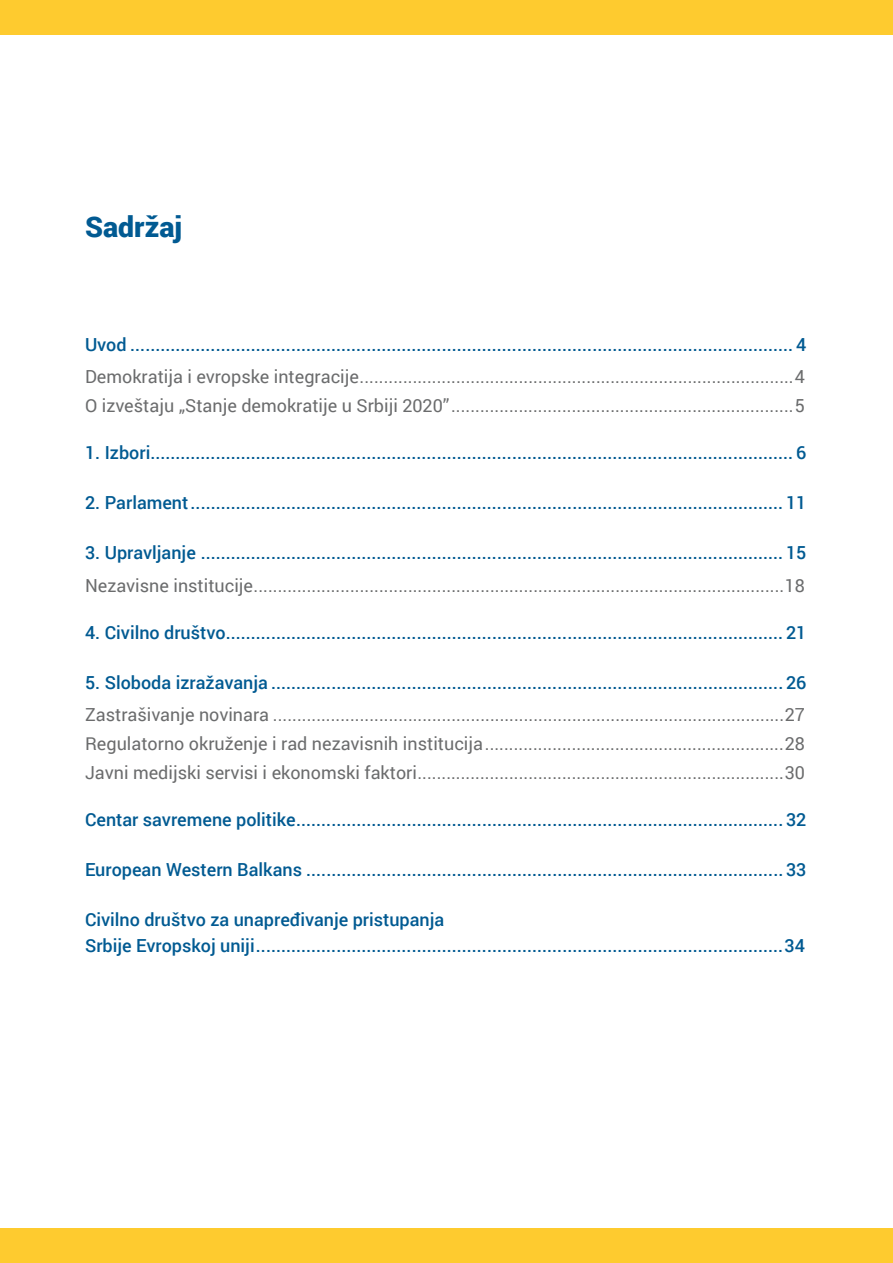
<style>
.page{position:relative;width:893px;height:1263px;background:#fff}
.page>*{position:absolute;margin:0;border:0;box-sizing:border-box;transform-origin:0 0}
.t1{font:900 28.5px "Roboto";color:#015a92}
.t2{font:500 18px/26.1px "Roboto";color:#015a92}
.t3{font:18px/29.1px "Roboto";color:#6b6c6d}
</style>
<div class="page">
<div style="left:0;top:1228px;width:893px;height:35px;background:#fecb2f"></div>
<div style="left:0;top:0;width:893px;height:35px;background:#fecb2f"></div>
<h1 class="t1" style="left:85px;top:207px;width:99px">Sadržaj</h1>
<p class="t2" style="left:85px;top:331px;width:723px">Uvod .................................................................................................................................... 4</p>
<p class="t3" style="left:85px;top:361px;width:721px">Demokratija i evropske integracije..........................................................................................4<br>O izveštaju „Stanje demokratije u Srbiji 2020”.......................................................................5</p>
<p class="t2" style="left:85px;top:439px;width:723px">1. Izbori................................................................................................................................ 6</p>
<p class="t2" style="left:85px;top:489px;width:723px">2. Parlament...................................................................................................................... 11</p>
<p class="t2" style="left:85px;top:539px;width:723px">3. Upravljanje .................................................................................................................... 15</p>
<p class="t3" style="left:85px;top:570px;width:722px">Nezavisne institucije..............................................................................................................18</p>
<p class="t2" style="left:85px;top:618px;width:723px">4. Civilno društvo............................................................................................................... 21</p>
<p class="t2" style="left:85px;top:668px;width:723px">5. Sloboda izražavanja ...................................................................................................... 26</p>
<p class="t3" style="left:85px;top:699px;width:722px;text-align:justify">Zastrašivanje novinara ..........................................................................................................27<br>Regulatorno okruženje i rad nezavisnih institucija..............................................................28<br>Javni medijski servisi i ekonomski faktori............................................................................30</p>
<p class="t2" style="left:85px;top:806px;width:723px">Centar savremene politike................................................................................................. 32</p>
<p class="t2" style="left:85px;top:856px;width:723px">European Western Balkans ............................................................................................... 33</p>
<p class="t2" style="left:85px;top:906px;width:721px">Civilno društvo za unapređivanje pristupanja<br>Srbije Evropskoj uniji.........................................................................................................34</p>
</div>
